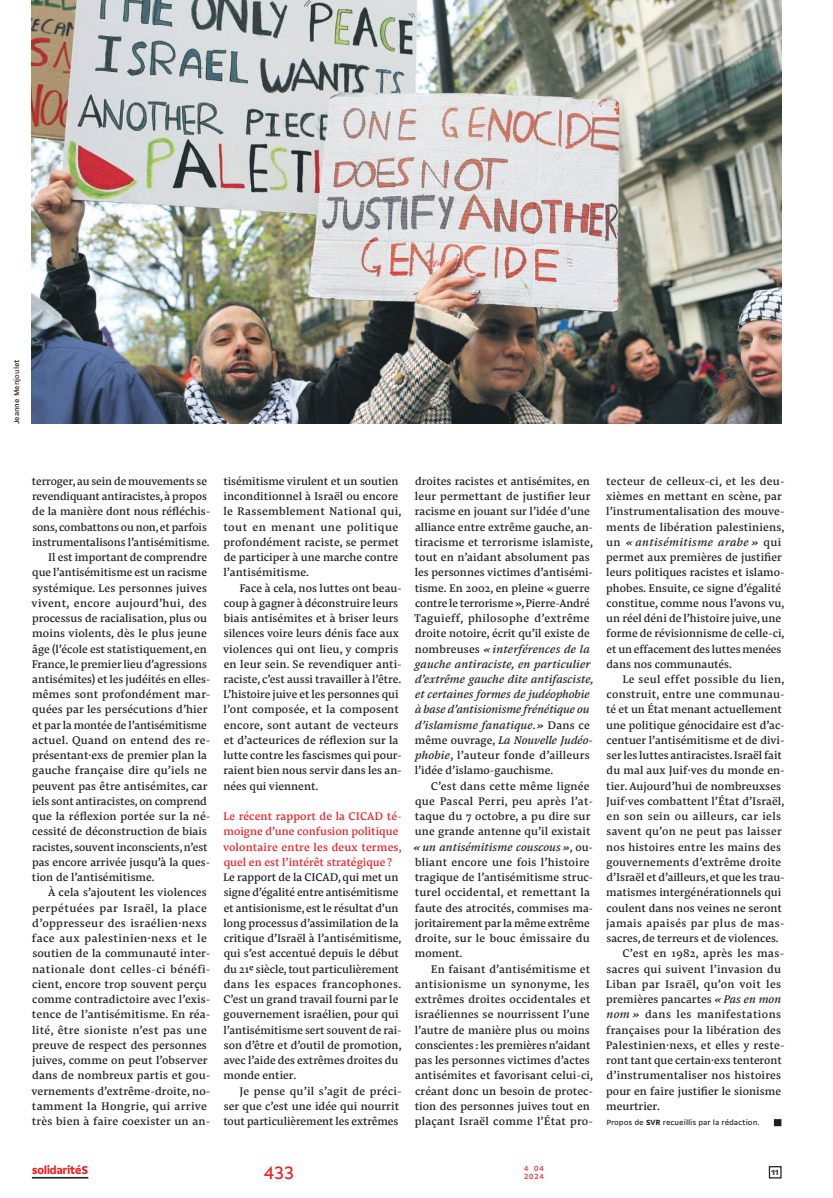
<style>
.page{position:relative;width:833px;height:1198px;background:#fff}
.page>*{position:absolute;margin:0;border:0;box-sizing:border-box;transform-origin:0 0}
.t1{font:19.38px "Gemeli";color:#ee1d23}
.t2{font:700 11.88px "Gemeli Micro";letter-spacing:-.05em;color:#ee1d23}
.Texte_100{font:11.5px/15.2px "Pensum Pro";color:#231f20}
.Texte_110{font:11.5px/15.2px "Pensum Pro";letter-spacing:.01em;color:#231f20}
.Texte_90{font:11.5px/15.2px "Pensum Pro";letter-spacing:.005em;color:#231f20}
.Texte_100-2{font:11.5px/15.2px "Pensum Pro";color:#ee1d23}
.Signature_1_ligne{font:7.75px "Gemeli Micro";letter-spacing:-.01em;color:#231f20}
.t3{font:7.75px/7.5px "Gemeli Micro";letter-spacing:.09em;color:#ee1d23}
.t4{font:700 7.75px "Gemeli Micro";color:#231f20}
.Credits_bas_al_droite{font:7.5px "Gemeli Micro";color:#231f20}
.s1{font-style:italic}
.s2{font-weight:700}
</style>
<div class="page">
<div style="left:769px;top:1166px;width:12px;height:12px;border:1px solid #231f20"></div>
<hr style="left:32px;top:1177px;width:56px;height:1px;background:#231f20">
<img style="left:32px;top:0;width:749px;height:424px">
<div style="left:774px;top:1119px;width:7px;height:7px;background:#231f20"></div>
<p class="Credits_bas_al_droite" style="left:11px;top:424px;width:66px;rotate:-90deg">Jeanne Menjoulet</p>
<p class="Texte_100" style="left:32px;top:473px;width:180px">terroger, au sein de mouvements se revendiquant antiracistes, à propos de la manière dont nous réfléchis&shy;sons, combattons ou non, et parfois instrumentalisons l’antisémitisme.</p>
<p class="Texte_100" style="left:32px;top:549px;width:180px;text-indent:17px">Il est important de comprendre que l’antisémitisme est un racisme systémique. Les personnes juives vivent, encore aujourd’hui, des processus de racialisation, plus ou moins violents, dès le plus jeune âge (l’école est statistiquement, en France, le premier lieu d’agressions antisémites) et les judéités en elles&shy;mêmes sont profondément mar&shy;quées par les persécutions d’hier et par la montée de l’antisémitisme actuel. Quand on entend des re&shy;présentant·exs de premier plan la gauche française dire qu’iels ne peuvent pas être antisémites, car iels sont antiracistes, on comprend que la réflexion portée sur la né&shy;cessité de déconstruction de biais racistes, souvent inconscients, n’est pas encore arrivée jusqu’à la ques&shy;tion de l’antisémitisme.</p>
<p class="Texte_110" style="left:32px;top:884px;width:180px;text-indent:17px">À cela s’ajoutent les violences perpétuées par Israël, la place d’oppresseur des israélien·nexs face aux palestinien·nexs et le soutien de la communauté inter&shy;nationale dont celles-ci bénéfi&shy;cient, encore trop souvent perçu comme contradictoire avec l’exis&shy;tence de l’antisémitisme. En réa&shy;lité, être sioniste n’est pas une preuve de respect des personnes juives, comme on peut l’observer dans de nombreux partis et gou&shy;vernements d’extrême-droite, no&shy;tamment la Hongrie, qui arrive très bien à faire coexister un an-</p>
<p class="Texte_110" style="left:223px;top:473px;width:180px">tisémitisme virulent et un soutien inconditionnel à Israël ou encore le Rassemblement National qui, tout en menant une politique profondément raciste, se permet de participer à une marche contre l’antisémitisme.</p>
<p class="Texte_100" style="left:223px;top:580px;width:180px;text-indent:17px">Face à cela, nos luttes ont beau&shy;coup à gagner à déconstruire leurs biais antisémites et à briser leurs silences voire leurs dénis face aux violences qui ont lieu, y compris en leur sein. Se revendiquer anti&shy;raciste, c’est aussi travailler à l’être.<br>L’histoire juive et les personnes qui l’ont composée, et la composent encore, sont autant de vecteurs et d’acteurices de réflexion sur la lutte contre les fascismes qui pour&shy;raient bien nous servir dans les an&shy;nées qui viennent.</p>
<p class="Texte_100-2" style="left:223px;top:808px;width:180px">Le récent rapport de la CICAD té&shy;moigne d’une confusion politique volontaire entre les deux termes, quel en est l’intérêt stratégique ?</p>
<p class="Texte_100" style="left:223px;top:869px;width:180px">Le rapport de la CICAD, qui met un signe d’égalité entre antisémitisme et antisionisme, est le résultat d’un long processus d’assimilation de la critique d’Israël à l’antisémitisme, qui s’est accentué depuis le début du 21e siècle, tout particulièrement dans les espaces francophones.<br>C’est un grand travail fourni par le gouvernement israélien, pour qui l’antisémitisme sert souvent de rai&shy;son d’être et d’outil de promotion, avec l’aide des extrêmes droites du monde entier.</p>
<p class="Texte_100" style="left:223px;top:1083px;width:180px;text-indent:16px">Je pense qu’il s’agit de préci&shy;ser que c’est une idée qui nourrit tout particulièrement les extrêmes</p>
<p class="Texte_100" style="left:414px;top:473px;width:181px">droites racistes et antisémites, en leur permettant de justifier leur racisme en jouant sur l’idée d’une alliance entre extrême gauche, an&shy;tiracisme et terrorisme islamiste, tout en n’aidant absolument pas les personnes victimes d’antisémi&shy;tisme. En 2002, en pleine « guerre contre le terrorisme », Pierre-André Taguieff, philosophe d’extrême droite notoire, écrit qu’il existe de nombreuses <span class="s1">« interférences de la gauche antiraciste, en particulier d’extrême gauche dite antifasciste, et certaines formes de judéophobie à base d’antisionisme frénétique ou d’islamisme fanatique.»</span> Dans ce même ouvrage, <span class="s1">La Nouvelle Judéo&shy;phobie</span>, l’auteur fonde d’ailleurs l’idée d’islamo-gauchisme.</p>
<p class="Texte_100" style="left:413px;top:778px;width:181px;text-indent:17px">C’est dans cette même lignée que Pascal Perri, peu après l’at&shy;taque du 7 octobre, a pu dire sur une grande antenne qu’il existait <span class="s1">« un antisémitisme couscous »</span>, ou&shy;bliant encore une fois l’histoire tragique de l’antisémitisme struc&shy;turel occidental, et remettant la faute des atrocités, commises ma&shy;joritairement par la même extrême droite, sur le bouc émissaire du moment.</p>
<p class="Texte_100" style="left:415px;top:961px;width:180px;text-indent:16px">En faisant d’antisémitisme et antisionisme un synonyme, les extrêmes droites occidentales et israéliennes se nourrissent l’une l’autre de manière plus ou moins conscientes : les premières n’aidant pas les personnes victimes d’actes antisémites et favorisant celui-ci, créant donc un besoin de protec&shy;tion des personnes juives tout en plaçant Israël comme l’État pro-</p>
<p class="Texte_100" style="left:606px;top:473px;width:180px">tecteur de celleux-ci, et les deu&shy;xièmes en mettant en scène, par l’instrumentalisation des mouve&shy;ments de libération palestiniens, un <span class="s1">« antisémitisme arabe »</span> qui permet aux premières de justifier leurs politiques racistes et islamo&shy;phobes. Ensuite, ce signe d’égalité constitue, comme nous l’avons vu, un réel déni de l’histoire juive, une forme de révisionnisme de celle-ci, et un effacement des luttes menées dans nos communautés.</p>
<p class="Texte_90" style="left:606px;top:671px;width:180px;text-indent:16px">Le seul effet possible du lien, construit, entre une communau&shy;té et un État menant actuellement une politique génocidaire est d’ac&shy;centuer l’antisémitisme et de divi&shy;ser les luttes antiracistes. Israël fait du mal aux Juif·ves du monde en&shy;tier. Aujourd’hui de nombreuxses Juif·ves combattent l’État d’Israël, en son sein ou ailleurs, car iels savent qu’on ne peut pas laisser nos histoires entre les mains des gouvernements d’extrême droite d’Israël et d’ailleurs, et que les trau&shy;matismes intergénérationnels qui coulent dans nos veines ne seront jamais apaisés par plus de mas&shy;sacres, de terreurs et de violences.</p>
<p class="Texte_100" style="left:606px;top:945px;width:180px;text-indent:16px">C’est en 1982, après les mas&shy;sacres qui suivent l’invasion du<br>Liban par Israël, qu’on voit les premières pancartes <span class="s1">« Pas en mon nom »</span> dans les manifestations françaises pour la libération des<br>Palestinien·nexs, et elles y reste&shy;ront tant que certain·exs tenteront d’instrumentaliser nos histoires pour en faire justifier le sionisme meurtrier.</p>
<p class="Signature_1_ligne" style="left:606px;top:1117px;width:155px">Propos de <span class="s2">SVR</span> recueillis par la rédaction.</p>
<p class="t2" style="left:32px;top:1161px;width:58px">solidaritéS</p>
<h1 class="t1" style="left:264px;top:1158px;width:32px">433</h1>
<p class="t4" style="left:771px;top:1167px;width:9px">11</p>
<p class="t3" style="left:524px;top:1164px;width:21px">4 04<br>2024</p>
</div>
